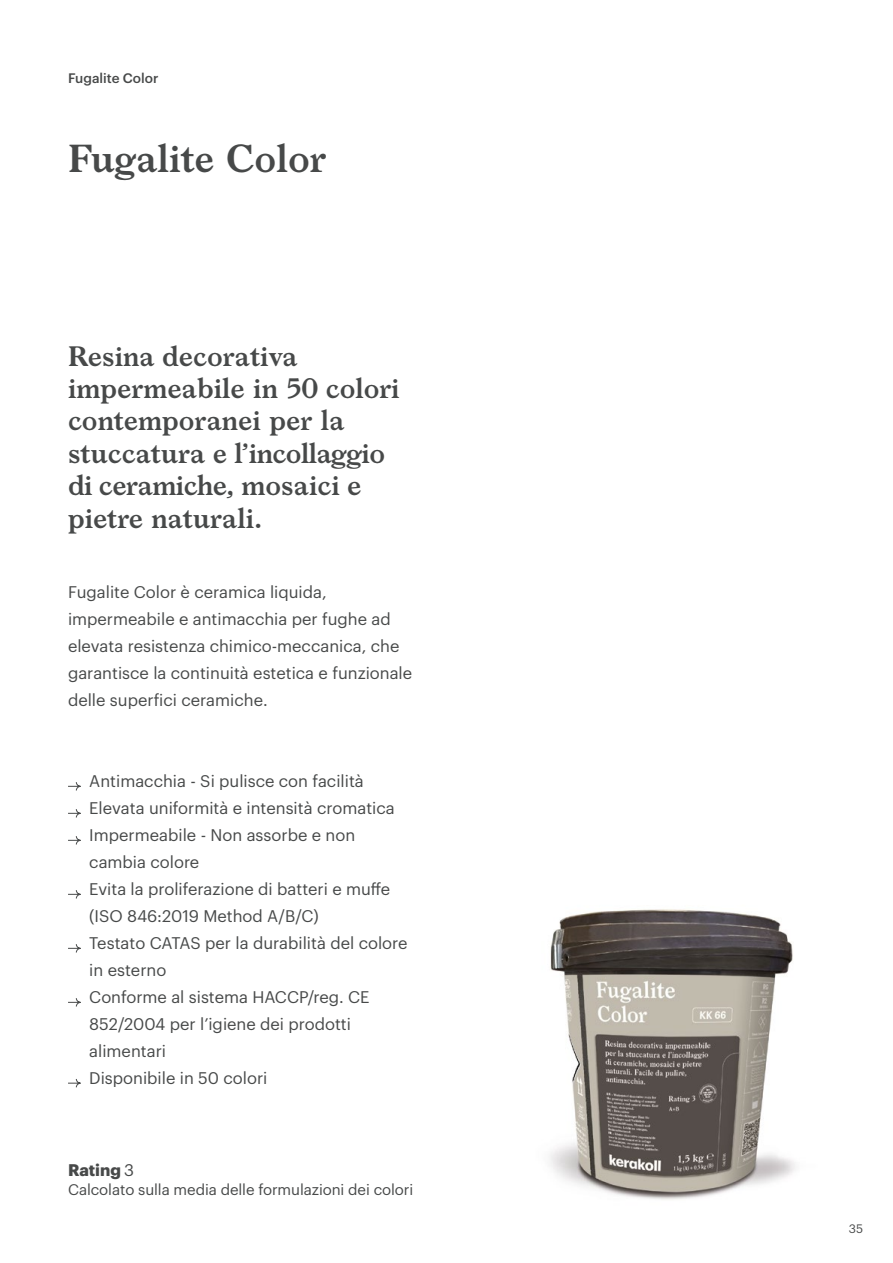
<style>
.page{position:relative;width:893px;height:1263px;background:#fff}
.page>*{position:absolute;margin:0;border:0;box-sizing:border-box;transform-origin:0 0}
.t1{font:600 37.5px "Larish Neue";color:#474949}
.t2{font:600 27px/32.4px "Larish Neue";color:#474949}
.t3{font:16.5px/27px "Graphik";color:#474949}
.t4{font:700 16.5px "Graphik";color:#474949}
.t5{font:15px "Graphik";letter-spacing:-.005em;color:#474949}
.t6{font:500 13.5px "Graphik";color:#474949}
.t7{font:12px "Graphik";color:#474949}
.s1{font-weight:400}
</style>
<div class="page">
<svg style="left:68px;top:782px;width:13px;height:9px"></svg>
<svg style="left:68px;top:809px;width:13px;height:9px"></svg>
<svg style="left:68px;top:836px;width:13px;height:9px"></svg>
<svg style="left:68px;top:890px;width:13px;height:9px"></svg>
<svg style="left:68px;top:944px;width:13px;height:9px"></svg>
<svg style="left:68px;top:998px;width:13px;height:9px"></svg>
<svg style="left:68px;top:1079px;width:13px;height:9px"></svg>
<img style="left:550px;top:909px;width:245px;height:291px">
<p class="t6" style="left:68px;top:68px;width:92px">Fugalite Color</p>
<h1 class="t1" style="left:68px;top:130px;width:260px">Fugalite Color</h1>
<h2 class="t2" style="left:68px;top:338px;width:333px">Resina decorativa impermeabile in 50 colori contemporanei per la stuccatura e l’incollaggio di ceramiche, mosaici e pietre naturali.</h2>
<p class="t3" style="left:68px;top:577px;width:346px">Fugalite Color è ceramica liquida, impermeabile e antimacchia per fughe ad elevata resistenza chimico-meccanica, che garantisce la continuità estetica e funzionale delle superfici ceramiche.</p>
<p class="t3" style="left:89px;top:766px;width:320px">Antimacchia - Si pulisce con facilità<br>Elevata uniformità e intensità cromatica<br>Impermeabile - Non assorbe e non cambia colore<br>Evita la proliferazione di batteri e muffe (ISO 846:2019 Method A/B/C)<br>Testato CATAS per la durabilità del colore in esterno<br>Conforme al sistema HACCP/reg. CE<br>852/2004 per l’igiene dei prodotti alimentari<br>Disponibile in 50 colori</p>
<p class="t4" style="left:68px;top:1157px;width:68px">Rating <span class="s1">3</span></p>
<p class="t5" style="left:68px;top:1178px;width:347px">Calcolato sulla media delle formulazioni dei colori</p>
<p class="t7" style="left:849px;top:1220px;width:16px">35</p>
</div>
